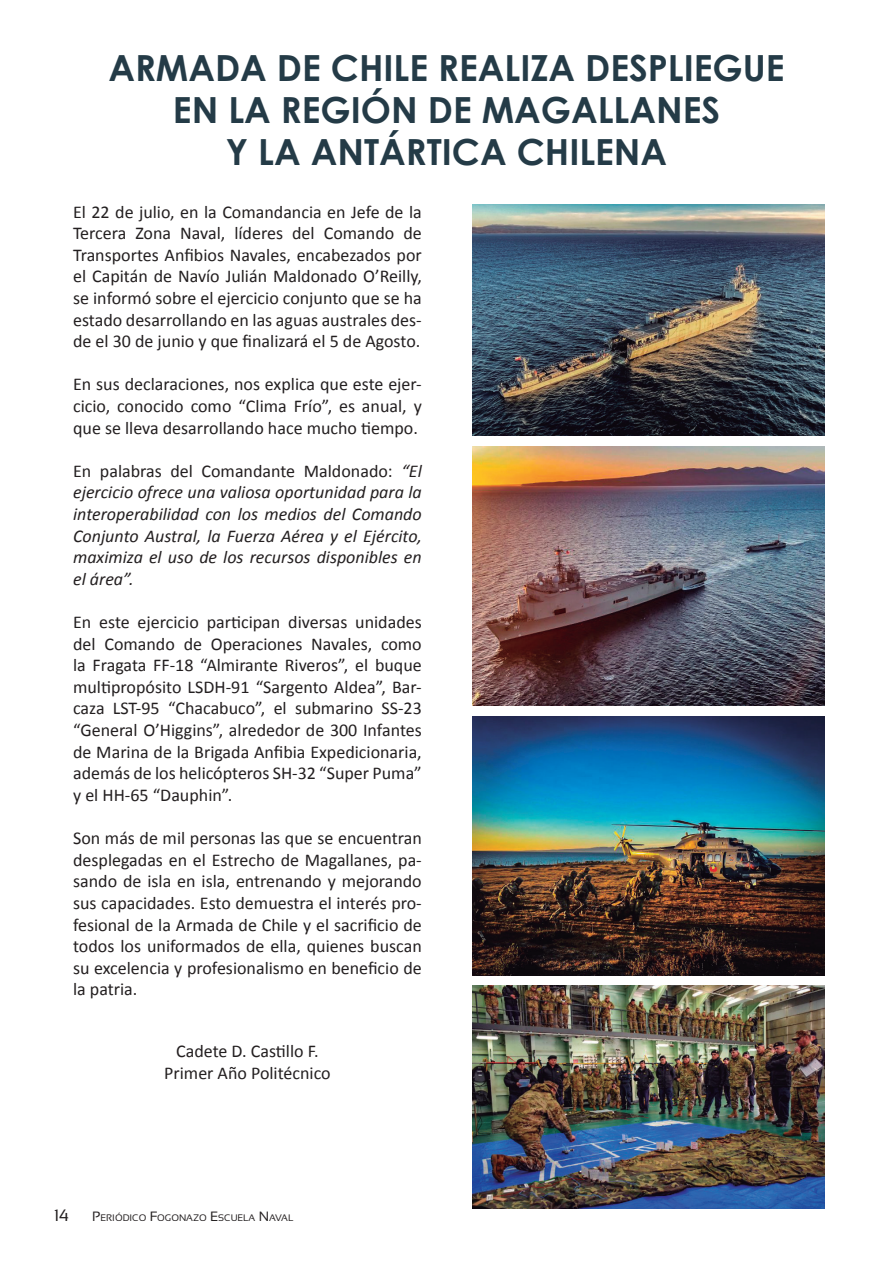
<style>
.page{position:relative;width:893px;height:1263px;background:#fff}
.page>*{position:absolute;margin:0;border:0;box-sizing:border-box;transform-origin:0 0}
.t1{font:700 36px/42px "Century Gothic";color:#243b47;text-align:center}
.t2{font:18px/21.6px "Calibri";color:#231f20;text-align:justify}
.t3{font:italic 18px/21.6px "Calibri";color:#231f20;text-align:justify}
.t4{font:16.5px "Sansation";color:#231f20}
.t5{font:9.45px "Sansation";color:#231f20}
.s1{font-style:normal}
.s2{font-size:13.5px}
</style>
<div class="page">
<img style="left:472px;top:446px;width:353px;height:260px">
<img style="left:472px;top:204px;width:353px;height:232px">
<img style="left:472px;top:716px;width:353px;height:260px">
<img style="left:472px;top:985px;width:353px;height:224px">
<h1 class="t1" style="left:108px;top:45px;width:678px">ARMADA DE CH ILE REALIZA DESPLIEGUE<br>EN LA REGIÓN DE MAGALLANES<br>Y LA ANTÁRTICA CH ILENA</h1>
<p class="t2" style="left:73px;top:201px;width:350px">El 22 de julio, en la Comandancia en Jefe de la Tercera Zona Naval, líderes del Comando de Transportes Anfibios Navales, encabezados por el Capitán de Navío Julián Maldonado O’Reilly, se informó sobre el ejercicio conjunto que se ha estado desarrollando en las aguas australes des&shy;de el 30 de junio y que finalizará el 5 de Agosto.</p>
<p class="t2" style="left:73px;top:374px;width:350px">En sus declaraciones, nos explica que este ejer&shy;cicio, conocido como “Clima Frío”, es anual, y que se lleva desarrollando hace mucho tiempo.</p>
<p class="t3" style="left:73px;top:459px;width:350px"><span class="s1">En palabras del Comandante Maldonado:</span> “El ejercicio ofrece una valiosa oportunidad para la interoperabilidad con los medios del Comando Conjunto Austral, la Fuerza Aérea y el Ejército, maximiza el uso de los recursos disponibles en el área”.</p>
<p class="t2" style="left:73px;top:611px;width:350px">En este ejercicio participan diversas unidades del Comando de Operaciones Navales, como la Fragata FF-18 “Almirante Riveros”, el buque multipropósito LSDH-91 “Sargento Aldea”, Bar&shy;caza LST-95 “Chacabuco”, el submarino SS-23 “General O’Higgins”, alrededor de 300 Infantes de Marina de la Brigada Anfibia Expedicionaria, además de los helicópteros SH-32 “Super Puma” y el HH-65 “Dauphin”.</p>
<p class="t2" style="left:73px;top:827px;width:350px">Son más de mil personas las que se encuentran desplegadas en el Estrecho de Magallanes, pa&shy;sando de isla en isla, entrenando y mejorando sus capacidades. Esto demuestra el interés pro&shy;fesional de la Armada de Chile y el sacrificio de todos los uniformados de ella, quienes buscan su excelencia y profesionalismo en beneficio de la patria.</p>
<p class="t2" style="left:164px;top:1041px;width:168px;text-align:center">Cadete D. Castillo F.<br>Primer Año Politécnico</p>
<p class="t4" style="left:54px;top:1206px;width:17px">14</p>
<p class="t5" style="left:92px;top:1212px;width:203px"><span class="s2">P</span>ERIÓDICO <span class="s2">F</span>OGONAZO <span class="s2">E</span>SCUELA <span class="s2">N</span>AVAL</p>
</div>
